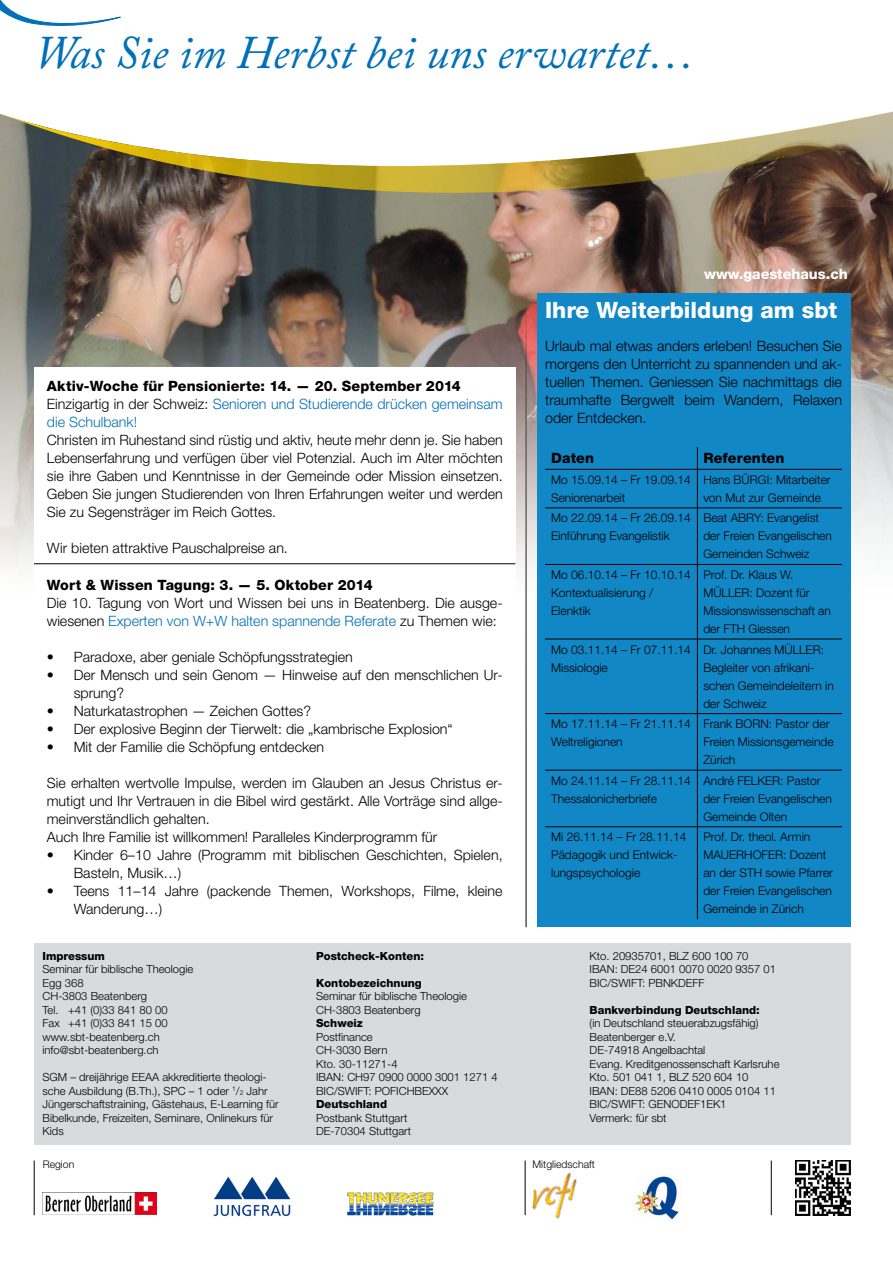
<style>
.page{position:relative;width:893px;height:1263px;background:#fff}
.page>*{position:absolute;margin:0;border:0;box-sizing:border-box;transform-origin:0 0}
.t1{font:italic 46.5px "Adobe Caslon Pro";color:#0070b8}
.t2{font:800 22.5px "Helvetica Neue LT Std";color:#fff}
.t3{font:300 14.25px/18px "Helvetica Neue LT Std";color:#000}
.t4{font:300 14.25px/18px "Helvetica Neue LT Std";color:#0070b8}
.t5{font:800 14.25px "Helvetica Neue LT Std";letter-spacing:.01em;color:#000}
.t6{font:800 14.25px "Helvetica Neue LT Std";color:#fff}
.t7{font:300 12px/18px "Helvetica Neue LT Std";color:#000}
.t8{font:300 11.25px/13.5px "Helvetica Neue LT Std";color:#000}
.t9{font:800 11.25px "Helvetica Neue LT Std";color:#000}
.t10{font:300 10.5px "Helvetica Neue LT Std";color:#000}
.s1{font-weight:800;color:#000}
.s2{color:#000}
.s3{color:#0070b8}
.s4{font-size:6.75px}
</style>
<div class="page">
<svg style="left:0;top:0;width:120px;height:26px"></svg>
<img style="left:0;top:194px;width:893px;height:494px">
<div style="left:537px;top:293px;width:313px;height:634px;background:#1187c5"></div>
<svg style="left:697px;top:447px;width:1px;height:22px"></svg>
<hr style="left:545px;top:469px;width:152px;height:1px;background:#000">
<hr style="left:697px;top:469px;width:145px;height:1px;background:#000">
<hr style="left:697px;top:470px;width:1px;height:37px;background:#000">
<hr style="left:545px;top:507px;width:152px;height:1px;background:#000">
<hr style="left:697px;top:507px;width:145px;height:1px;background:#000">
<hr style="left:697px;top:508px;width:1px;height:56px;background:#000">
<hr style="left:545px;top:564px;width:152px;height:1px;background:#000">
<hr style="left:697px;top:564px;width:145px;height:1px;background:#000">
<hr style="left:697px;top:565px;width:1px;height:74px;background:#000">
<hr style="left:545px;top:639px;width:152px;height:1px;background:#000">
<hr style="left:697px;top:639px;width:145px;height:1px;background:#000">
<hr style="left:697px;top:639px;width:1px;height:74px;background:#000">
<hr style="left:545px;top:713px;width:152px;height:1px;background:#000">
<hr style="left:697px;top:713px;width:145px;height:1px;background:#000">
<hr style="left:697px;top:714px;width:1px;height:56px;background:#000">
<hr style="left:545px;top:770px;width:152px;height:1px;background:#000">
<hr style="left:697px;top:770px;width:145px;height:1px;background:#000">
<hr style="left:697px;top:770px;width:1px;height:56px;background:#000">
<hr style="left:545px;top:826px;width:152px;height:1px;background:#000">
<hr style="left:697px;top:826px;width:145px;height:1px;background:#000">
<hr style="left:697px;top:827px;width:1px;height:92px;background:#000">
<div style="left:34px;top:368px;width:481px;height:199px;background:#fff"></div>
<hr style="left:526px;top:292px;width:1px;height:635px;background:#000">
<img style="left:795px;top:1160px;width:55px;height:56px">
<div style="left:34px;top:943px;width:816px;height:202px;background:#d9dadb"></div>
<img style="left:214px;top:1177px;width:76px;height:39px">
<img style="left:348px;top:1192px;width:86px;height:24px">
<img style="left:43px;top:1192px;width:113px;height:22px">
<hr style="left:34px;top:1160px;width:1px;height:55px;background:#000">
<img style="left:533px;top:1172px;width:44px;height:46px">
<img style="left:635px;top:1175px;width:46px;height:45px">
<hr style="left:525px;top:1160px;width:1px;height:55px;background:#000">
<hr style="left:771px;top:1160px;width:1px;height:55px;background:#000">
<svg style="left:0;top:111px;width:893px;height:83px"></svg>
<div style="left:34px;top:567px;width:481px;height:360px;background:#fff"></div>
<hr style="left:34px;top:563px;width:481px;height:1px;background:#000">
<h1 class="t1" style="left:34px;top:25px;width:663px">Was Sie im Herbst bei uns erwartet…</h1>
<p class="t6" style="left:704px;top:266px;width:145px">www.gaestehaus.ch</p>
<p class="t4" style="left:47px;top:376px;width:457px"><span class="s1">Aktiv-Woche für Pensionierte: 14. — 20. September 2014<br></span><span class="s2">Einzigartig in der Schweiz:</span> Senioren und Studierende drücken gemeinsam die Schulbank!</p>
<p class="t3" style="left:47px;top:430px;width:457px;text-align:justify">Christen im Ruhestand sind rüstig und aktiv, heute mehr denn je. Sie haben Lebenserfahrung und verfügen über viel Potenzial. Auch im Alter möchten sie ihre Gaben und Kenntnisse in der Gemeinde oder Mission einsetzen.<br>Geben Sie jungen Studierenden von Ihren Erfahrungen weiter und werden Sie zu Segensträger im Reich Gottes.</p>
<p class="t3" style="left:47px;top:538px;width:243px">Wir bieten attraktive Pauschalpreise an.</p>
<p class="t5" style="left:47px;top:576px;width:327px">Wort &amp; Wissen Tagung: 3. — 5. Oktober 2014</p>
<p class="t3" style="left:47px;top:593px;width:457px">Die 10. Tagung von Wort und Wissen bei uns in Beatenberg. Die ausge&shy;wiesenen <span class="s3">Experten von W+W halten spannende Referate</span> zu Themen wie:</p>
<p class="t3" style="left:47px;top:647px;width:308px">• Paradoxe, aber geniale Schöpfungsstrategien</p>
<p class="t3" style="left:74px;top:665px;width:430px;text-indent:-27px">• Der Mensch und sein Genom — Hinweise auf den menschlichen Ur&shy;sprung?</p>
<p class="t3" style="left:47px;top:701px;width:266px">• Naturkatastrophen — Zeichen Gottes?</p>
<p class="t3" style="left:47px;top:719px;width:408px">• Der explosive Beginn der Tierwelt: die „kambrische Explosion“</p>
<p class="t3" style="left:47px;top:737px;width:279px">• Mit der Familie die Schöpfung entdecken</p>
<p class="t3" style="left:47px;top:773px;width:457px">Sie erhalten wertvolle Impulse, werden im Glauben an Jesus Christus er&shy;mutigt und Ihr Vertrauen in die Bibel wird gestärkt. Alle Vorträge sind allge&shy;meinverständlich gehalten.<br>Auch Ihre Familie ist willkommen! Paralleles Kinderprogramm für</p>
<p class="t3" style="left:74px;top:845px;width:430px;text-indent:-27px">• Kinder 6–10 Jahre (Programm mit biblischen Geschichten, Spielen,<br>Basteln, Musik…)</p>
<p class="t3" style="left:74px;top:881px;width:430px;text-indent:-27px">• Teens 11–14 Jahre (packende Themen, Workshops, Filme, kleine<br>Wanderung…)</p>
<p class="t9" style="left:43px;top:949px;width:64px">Impressum</p>
<p class="t8" style="left:43px;top:962px;width:152px">Seminar für biblische Theologie<br>Egg 368<br>CH-3803 Beatenberg<br>Tel. +41 (0)33 841 80 00<br>Fax +41 (0)33 841 15 00 www.sbt-beatenberg.ch info@sbt-beatenberg.ch</p>
<p class="t8" style="left:43px;top:1070px;width:238px">SGM – dreijährige EEAA akkreditierte theologi&shy;sche Ausbildung (B.Th.), SPC – 1 oder <sup>1</sup>/<span class="s4">2</span> Jahr Jüngerschaftstraining, Gästehaus, E-Learning für Bibelkunde, Freizeiten, Seminare, Onlinekurs für Kids</p>
<p class="t9" style="left:316px;top:949px;width:109px">Postcheck-Konten:</p>
<p class="t9" style="left:316px;top:976px;width:107px">Kontobezeichnung</p>
<p class="t8" style="left:316px;top:989px;width:152px">Seminar für biblische Theologie<br>CH-3803 Beatenberg</p>
<p class="t9" style="left:316px;top:1016px;width:48px">Schweiz</p>
<p class="t8" style="left:316px;top:1029px;width:183px">Postfinance<br>CH-3030 Bern<br>Kto. 30-11271-4<br>IBAN: CH97 0900 0000 3001 1271 4<br>BIC/SWIFT: POFICHBEXXX</p>
<p class="t9" style="left:316px;top:1097px;width:73px">Deutschland</p>
<p class="t8" style="left:316px;top:1110px;width:97px">Postbank Stuttgart<br>DE-70304 Stuttgart</p>
<h2 class="t2" style="left:545px;top:297px;width:294px">Ihre Weiterbildung am sbt</h2>
<p class="t3" style="left:545px;top:337px;width:298px;text-align:justify">Urlaub mal etwas anders erleben! Besuchen Sie morgens den Unterricht zu spannenden und ak&shy;tuellen Themen. Geniessen Sie nachmittags die traumhafte Bergwelt beim Wandern, Relaxen oder Entdecken.</p>
<p class="t5" style="left:551px;top:450px;width:44px">Daten</p>
<p class="t5" style="left:703px;top:450px;width:83px">Referenten</p>
<p class="t7" style="left:551px;top:470px;width:141px">Mo 15.09.14 – Fr 19.09.14<br>Seniorenarbeit</p>
<p class="t7" style="left:703px;top:470px;width:129px">Hans BÜRGI: Mitarbeiter von Mut zur Gemeinde</p>
<p class="t7" style="left:551px;top:509px;width:141px">Mo 22.09.14 – Fr 26.09.14<br>Einführung Evangelistik</p>
<p class="t7" style="left:703px;top:509px;width:130px">Beat ABRY: Evangelist der Freien Evangelischen<br>Gemeinden Schweiz</p>
<p class="t7" style="left:551px;top:565px;width:141px">Mo 06.10.14 – Fr 10.10.14<br>Kontextualisierung /<br>Elenktik</p>
<p class="t7" style="left:703px;top:565px;width:129px">Prof. Dr. Klaus W.<br>MÜLLER: Dozent für<br>Missionswissenschaft an der FTH Giessen</p>
<p class="t7" style="left:551px;top:640px;width:141px">Mo 03.11.14 – Fr 07.11.14<br>Missiologie</p>
<p class="t7" style="left:703px;top:640px;width:132px">Dr. Johannes MÜLLER:<br>Begleiter von afrikani&shy;schen Gemeindeleitern in der Schweiz</p>
<p class="t7" style="left:551px;top:715px;width:141px">Mo 17.11.14 – Fr 21.11.14<br>Weltreligionen</p>
<p class="t7" style="left:703px;top:715px;width:132px">Frank BORN: Pastor der<br>Freien Missionsgemeinde<br>Zürich</p>
<p class="t7" style="left:551px;top:771px;width:141px">Mo 24.11.14 – Fr 28.11.14<br>Thessalonicherbriefe</p>
<p class="t7" style="left:703px;top:771px;width:130px">André FELKER: Pastor der Freien Evangelischen<br>Gemeinde Olten</p>
<p class="t7" style="left:551px;top:828px;width:137px">Mi 26.11.14 – Fr 28.11.14<br>Pädagogik und Entwick&shy;lungspsychologie</p>
<p class="t7" style="left:703px;top:828px;width:131px">Prof. Dr. theol. Armin<br>MAUERHOFER: Dozent an der STH sowie Pfarrer der Freien Evangelischen<br>Gemeinde in Zürich</p>
<p class="t8" style="left:590px;top:948px;width:188px">Kto. 20935701, BLZ 600 100 70<br>IBAN: DE24 6001 0070 0020 9357 01<br>BIC/SWIFT: PBNKDEFF</p>
<p class="t9" style="left:590px;top:1003px;width:172px">Bankverbindung Deutschland:</p>
<p class="t8" style="left:590px;top:1016px;width:191px">(in Deutschland steuerabzugsfähig)<br>Beatenberger e.V.<br>DE-74918 Angelbachtal<br>Evang. Kreditgenossenschaft Karlsruhe<br>Kto. 501 041 1, BLZ 520 604 10<br>IBAN: DE88 5206 0410 0005 0104 11<br>BIC/SWIFT: GENODEF1EK1<br>Vermerk: für sbt</p>
<p class="t10" style="left:43px;top:1158px;width:33px">Region</p>
<p class="t10" style="left:532px;top:1158px;width:64px">Mitgliedschaft</p>
</div>
